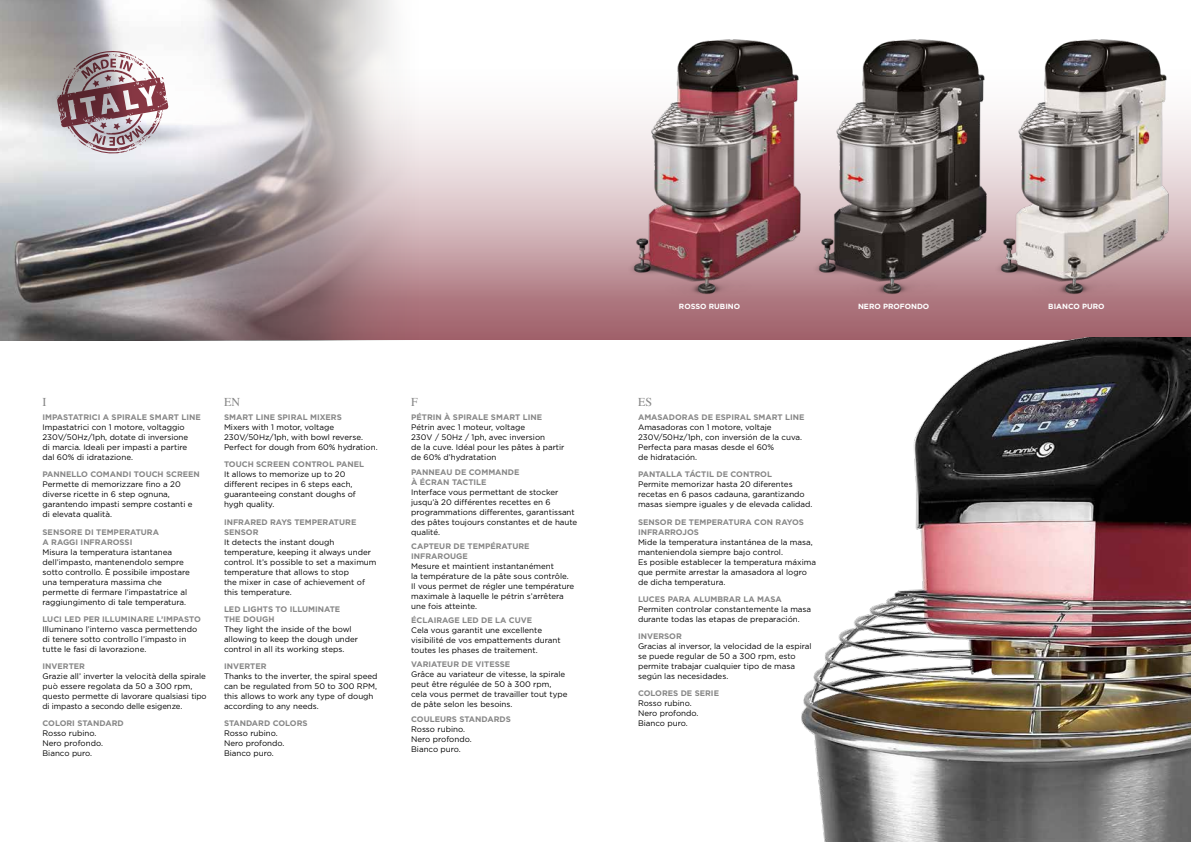
<style>
.page{position:relative;width:1191px;height:842px;background:#fff}
.page>*{position:absolute;margin:0;border:0;box-sizing:border-box;transform-origin:0 0}
.t1{font:12px "Times";color:#878787}
.t2{font:8px/10px "Gotham";color:#000}
.t3{font:700 8px/10px "Gotham";color:#878787}
.t4{font:700 7.5px "Gotham";color:#fff}
</style>
<div class="page">
<div style="left:0;top:59px;width:1191px;height:281px;background:#a76c75"></div>
<svg style="left:434px;top:59px;width:757px;height:239px;background:#e2cfd2"></svg>
<img style="left:783px;top:337px;width:408px;height:505px">
<img style="left:0;top:0;width:434px;height:340px">
<svg style="left:57px;top:50px;width:111px;height:104px;background:#af989e"></svg>
<img style="left:621px;top:39px;width:185px;height:262px">
<img style="left:806px;top:39px;width:182px;height:262px">
<img style="left:988px;top:39px;width:196px;height:262px">
<p class="t4" style="left:679px;top:302px;width:63px">ROSSO RUBINO</p>
<p class="t4" style="left:858px;top:302px;width:73px">NERO PROFONDO</p>
<p class="t4" style="left:1048px;top:302px;width:58px">BIANCO PURO</p>
<h1 class="t1" style="left:43px;top:391px;width:5px">I</h1>
<p class="t3" style="left:43px;top:412px;width:160px">IMPASTATRICI A SPIRALE SMART LINE</p>
<p class="t2" style="left:43px;top:422px;width:147px">Impastatrici con 1 motore, voltaggio 230V/50Hz/1ph, dotate di inversione di marcia. Ideali per impasti a partire dal 60% di idratazione.</p>
<p class="t3" style="left:43px;top:469px;width:159px">PANNELLO COMANDI TOUCH SCREEN</p>
<p class="t2" style="left:43px;top:479px;width:152px">Permette di memorizzare fino a 20 diverse ricette in 6 step ognuna, garantendo impasti sempre costanti e di elevata qualità.</p>
<p class="t3" style="left:43px;top:527px;width:118px">SENSORE DI TEMPERATURA<br>A RAGGI INFRAROSSI</p>
<p class="t2" style="left:43px;top:546px;width:149px">Misura la temperatura istantanea dell’impasto, mantenendolo sempre sotto controllo. È possibile impostare una temperatura massima che permette di fermare l’impastatrice al raggiungimento di tale temperatura.</p>
<p class="t3" style="left:43px;top:614px;width:160px">LUCI LED PER ILLUMINARE L’IMPASTO</p>
<p class="t2" style="left:43px;top:624px;width:156px">Illuminano l’interno vasca permettendo di tenere sotto controllo l’impasto in tutte le fasi di lavorazione.</p>
<p class="t3" style="left:43px;top:661px;width:44px">INVERTER</p>
<p class="t2" style="left:43px;top:671px;width:166px">Grazie all’ inverter la velocità della spirale può essere regolata da 50 a 300 rpm, questo permette di lavorare qualsiasi tipo di impasto a secondo delle esigenze.</p>
<p class="t3" style="left:43px;top:718px;width:83px">COLORI STANDARD</p>
<p class="t2" style="left:43px;top:728px;width:62px">Rosso rubino.<br>Nero profondo.<br>Bianco puro.</p>
<h1 class="t1" style="left:224px;top:391px;width:17px">EN</h1>
<h1 class="t1" style="left:411px;top:391px;width:8px">F</h1>
<h1 class="t1" style="left:638px;top:391px;width:16px">ES</h1>
<p class="t3" style="left:224px;top:412px;width:119px">SMART LINE SPIRAL MIXERS</p>
<p class="t2" style="left:224px;top:422px;width:155px">Mixers with 1 motor, voltage<br>230V/50Hz/1ph, with bowl reverse.<br>Perfect for dough from 60% hydration.</p>
<p class="t3" style="left:224px;top:459px;width:142px">TOUCH SCREEN CONTROL PANEL</p>
<p class="t2" style="left:224px;top:469px;width:133px">It allows to memorize up to 20 different recipes in 6 steps each, guaranteeing constant doughs of hygh quality.</p>
<p class="t3" style="left:224px;top:517px;width:134px">INFRARED RAYS TEMPERATURE<br>SENSOR</p>
<p class="t2" style="left:224px;top:536px;width:154px">It detects the instant dough temperature, keeping it always under control. It’s possible to set a maximum temperature that allows to stop<br>the mixer in case of achievement of this temperature.</p>
<p class="t3" style="left:224px;top:604px;width:118px">LED LIGHTS TO ILLUMINATE<br>THE DOUGH</p>
<p class="t2" style="left:224px;top:624px;width:136px">They light the inside of the bowl allowing to keep the dough under control in all its working steps.</p>
<p class="t3" style="left:224px;top:661px;width:44px">INVERTER</p>
<p class="t2" style="left:224px;top:671px;width:155px">Thanks to the inverter, the spiral speed can be regulated from 50 to 300 RPM, this allows to work any type of dough according to any needs.</p>
<p class="t3" style="left:224px;top:718px;width:85px">STANDARD COLORS</p>
<p class="t2" style="left:224px;top:728px;width:62px">Rosso rubino.<br>Nero profondo.<br>Bianco puro.</p>
<p class="t3" style="left:411px;top:412px;width:132px">PÉTRIN À SPIRALE SMART LINE</p>
<p class="t2" style="left:411px;top:422px;width:155px">Pétrin avec 1 moteur, voltage<br>230V / 50Hz / 1ph, avec inversion<br>de la cuve. Idéal pour les pâtes à partir de 60% d’hydratation</p>
<p class="t3" style="left:411px;top:467px;width:110px">PANNEAU DE COMMANDE<br>À ÉCRAN TACTILE</p>
<p class="t2" style="left:411px;top:487px;width:168px">Interface vous permettant de stocker jusqu’à 20 différentes recettes en 6 programmations differentes, garantissant des pâtes toujours constantes et de haute qualité.</p>
<p class="t3" style="left:411px;top:541px;width:120px">CAPTEUR DE TEMPÉRATURE<br>INFRAROUGE</p>
<p class="t2" style="left:411px;top:561px;width:165px">Mesure et maintient instantanément<br>la température de la pâte sous contrôle.<br>Il vous permet de régler une température maximale à laquelle le pétrin s’arrêtera une fois atteinte.</p>
<p class="t3" style="left:411px;top:615px;width:122px">ÉCLAIRAGE LED DE LA CUVE</p>
<p class="t2" style="left:411px;top:625px;width:151px">Cela vous garantit une excellente visibilité de vos empattements durant toutes les phases de traitement.</p>
<p class="t3" style="left:411px;top:659px;width:101px">VARIATEUR DE VITESSE</p>
<p class="t2" style="left:411px;top:669px;width:158px">Grâce au variateur de vitesse, la spirale peut être régulée de 50 à 300 rpm, cela vous permet de travailler tout type de pâte selon les besoins.</p>
<p class="t3" style="left:411px;top:714px;width:101px">COULEURS STANDARDS</p>
<p class="t2" style="left:411px;top:724px;width:62px">Rosso rubino.<br>Nero profondo.<br>Bianco puro.</p>
<p class="t3" style="left:638px;top:412px;width:168px">AMASADORAS DE ESPIRAL SMART LINE</p>
<p class="t2" style="left:638px;top:422px;width:166px">Amasadoras con 1 motore, voltaje<br>230V/50Hz/1ph, con inversión de la cuva.<br>Perfecta para masas desde el 60%<br>de hidratación.</p>
<p class="t3" style="left:638px;top:470px;width:135px">PANTALLA TÁCTIL DE CONTROL</p>
<p class="t2" style="left:638px;top:479px;width:176px">Permite memorizar hasta 20 diferentes recetas en 6 pasos cadauna, garantizando masas siempre iguales y de elevada calidad.</p>
<p class="t3" style="left:638px;top:517px;width:167px">SENSOR DE TEMPERATURA CON RAYOS<br>INFRARROJOS</p>
<p class="t2" style="left:638px;top:536px;width:180px">Mide la temperatura instantánea de la masa, manteniendola siempre bajo control.<br>Es posible establecer la temperatura máxima que permite arrestar la amasadora al logro de dicha temperatura.</p>
<p class="t3" style="left:638px;top:594px;width:145px">LUCES PARA ALUMBRAR LA MASA</p>
<p class="t2" style="left:638px;top:604px;width:175px">Permiten controlar constantemente la masa durante todas las etapas de preparación.</p>
<p class="t3" style="left:638px;top:631px;width:45px">INVERSOR</p>
<p class="t2" style="left:638px;top:641px;width:175px">Gracias al inversor, la velocidad de la espiral se puede regular de 50 a 300 rpm, esto permite trabajar cualquier tipo de masa según las necesidades.</p>
<p class="t3" style="left:638px;top:688px;width:82px">COLORES DE SERIE</p>
<p class="t2" style="left:638px;top:698px;width:62px">Rosso rubino.<br>Nero profondo.<br>Bianco puro.</p>
</div>
